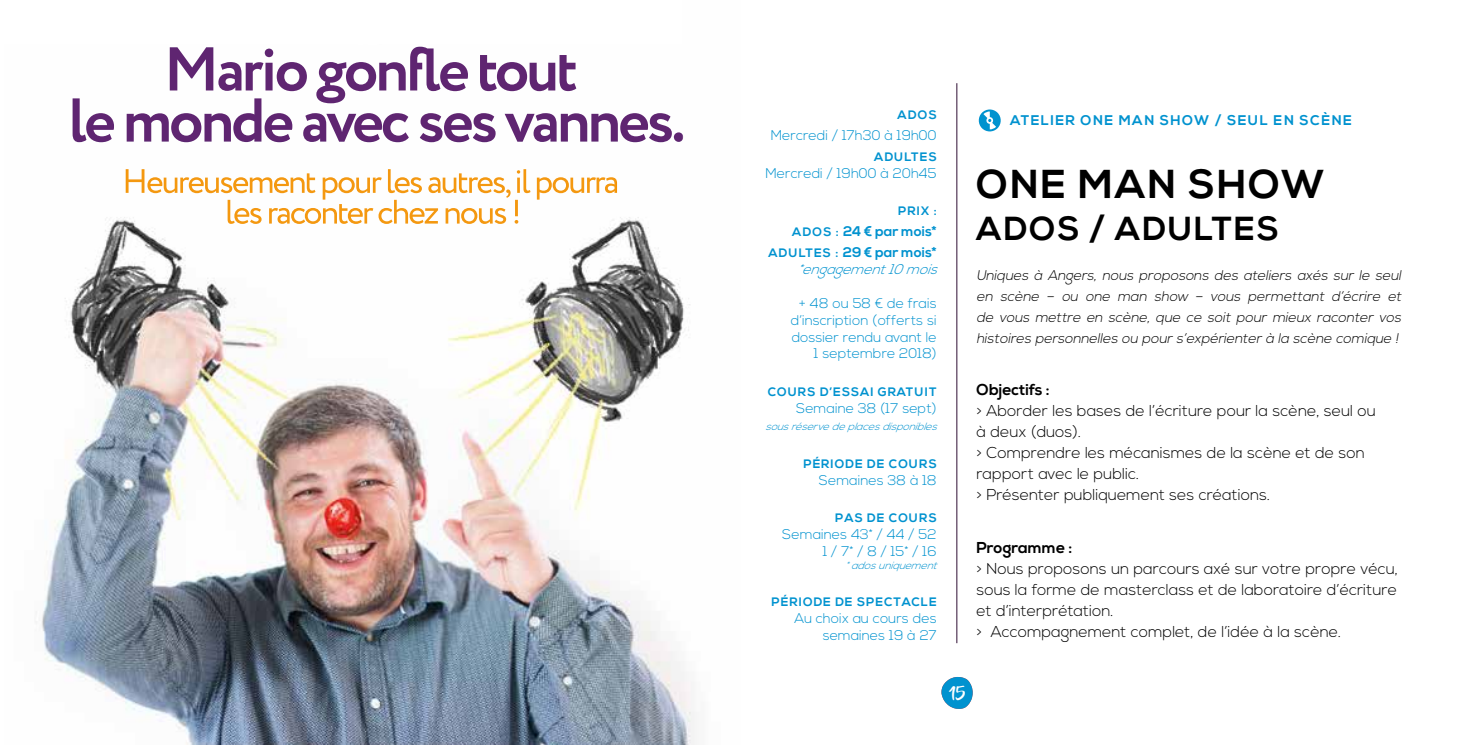
<style>
.page{position:relative;width:1479px;height:745px;background:#fff}
.page>*{position:absolute;margin:0;border:0;box-sizing:border-box;transform-origin:0 0}
.t1{font:700 40.25px "Nexa";letter-spacing:.05em;color:#000}
.t2{font:700 33.25px "Nexa";letter-spacing:.06em;color:#000}
.t3{font:300 15.75px/21px "Nexa";color:#000}
.t4{font:700 15.75px "Nexa";color:#000}
.t5{font:15.75px "Beyond The Mountains";color:#fff}
.t6{font:italic 300 14px/21px "Nexa";color:#000;text-align:justify}
.t7{font:300 14px/16.8px "Nexa";color:#0092cf;text-align:right}
.t8{font:700 14px/21px "Nexa";color:#0092cf;text-align:right}
.t9{font:700 14px "Nexa";letter-spacing:.1em;color:#0092cf}
.t10{font:italic 300 14px "Nexa";color:#0092cf}
.t11{font:700 12.25px "Nexa";letter-spacing:.08em;color:#0092cf}
.t12{font:italic 300 10.5px "Nexa";color:#0092cf}
.s1{font-size:12.25px}
</style>
<div class="page">
<svg style="left:941px;top:677px;width:31px;height:31px"></svg>
<hr style="left:956px;top:83px;width:1px;height:559px;background:#2f0e33">
<svg style="left:978px;top:109px;width:23px;height:22px"></svg>
<img style="left:35px;top:46px;width:660px;height:698px">
<p class="t11" style="left:897px;top:107px;width:41px">ADOS</p>
<p class="t7" style="left:770px;top:127px;width:167px">Mercredi / 17h30 à 19h00</p>
<p class="t11" style="left:874px;top:149px;width:64px">ADULTES</p>
<p class="t7" style="left:765px;top:165px;width:173px">Mercredi / 19h00 à 20h45</p>
<p class="t11" style="left:898px;top:204px;width:40px">PRIX :</p>
<p class="t8" style="left:768px;top:221px;width:170px"><span class="s1">ADOS :</span> 24 € par mois*<br><span class="s1">A DULTES :</span> 29 € par mois*</p>
<p class="t10" style="left:798px;top:261px;width:147px">*engagement10mois</p>
<p class="t7" style="left:790px;top:295px;width:147px">+ 48 ou 58 € de frais d’inscription (offerts si dossier rendu avant le<br>1 septembre 2018)</p>
<p class="t11" style="left:767px;top:384px;width:170px">COURS D’ESSAI GRATUIT</p>
<p class="t7" style="left:796px;top:400px;width:142px">Semaine 38 (17 sept)</p>
<p class="t12" style="left:765px;top:420px;width:177px">sousréservedeplacesdisponibles</p>
<p class="t11" style="left:803px;top:456px;width:135px">PÉRIODE DE COURS</p>
<p class="t7" style="left:819px;top:471px;width:119px">Semaines 38 à 18</p>
<p class="t11" style="left:835px;top:510px;width:103px">PAS DE COURS</p>
<p class="t7" style="left:782px;top:526px;width:156px">Semaines 43* / 44 / 52<br>1 / 7* / 8 / 15* / 16</p>
<p class="t12" style="left:839px;top:558px;width:103px">Μ*adosuniquement</p>
<p class="t11" style="left:771px;top:594px;width:167px">PÉRIODE DE SPECTACLE</p>
<p class="t7" style="left:794px;top:610px;width:144px">Au choix au cours des semaines 19 à 27</p>
<p class="t9" style="left:1010px;top:112px;width:343px">ATELIER ONE MAN SHOW / SEUL EN SCÈNE</p>
<h1 class="t1" style="left:976px;top:160px;width:350px">ONE MAN SHOW</h1>
<h2 class="t2" style="left:976px;top:209px;width:304px">ADOS / ADULTES</h2>
<p class="t6" style="left:976px;top:265px;width:429px">Uniques à Angers, nous proposons des ateliers axés sur le seul en scène – ou one man show – vous permettant d’écrire et de vous mettre en scène, que ce soit pour mieux raconter vos histoires personnelles ou pours’expérienterà la scène comique !</p>
<p class="t4" style="left:976px;top:380px;width:75px">Objectifs :</p>
<p class="t3" style="left:976px;top:401px;width:401px">&gt; Aborder les bases de l’écriture pour la scène, seul ou à deux (duos).<br>&gt; Comprendre les mécanismes de la scène et de son rapport avec le public.<br>&gt; Présenter publiquement ses créations.</p>
<p class="t4" style="left:976px;top:538px;width:97px">Programme :</p>
<p class="t3" style="left:976px;top:558px;width:423px">&gt; Nous proposons un parcours axé sur votre propre vécu, sous la forme de masterclass et de laboratoire d’écriture et d’interprétation.<br>&gt; Accompagnement complet, de l’idée à la scène.</p>
<p class="t5" style="left:949px;top:685px;width:19px">1 55</p>
</div>
